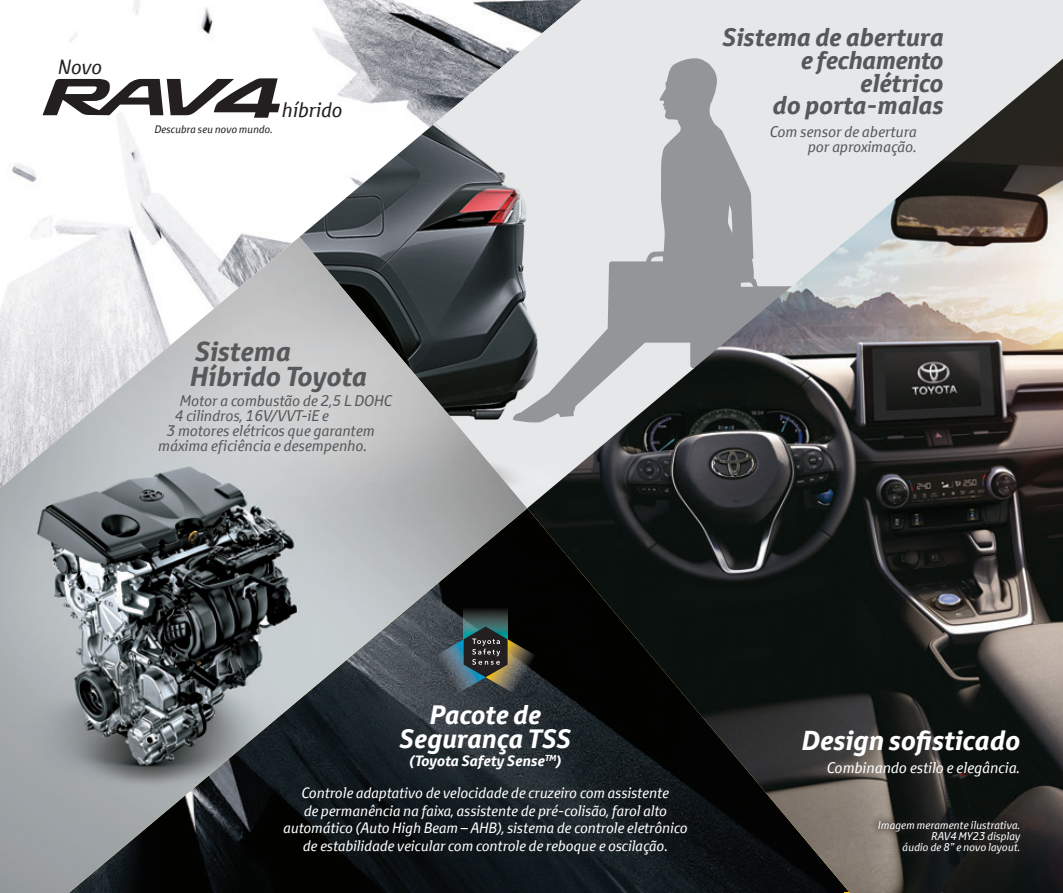
<style>
.page{position:relative;width:1063px;height:893px;background:#fff}
.page>*{position:absolute;margin:0;border:0;box-sizing:border-box;transform-origin:0 0}
.t1{font:italic 700 26.7px/24.9px "Toyota Text";color:#57585a}
.t2{font:italic 700 26.7px "Toyota Text";color:#fff}
.t3{font:italic 700 25.95px/24.2px "Toyota Text";color:#fff;text-align:center}
.t4{font:italic 700 24.6px/23px "Toyota Text";color:#57585a;text-align:right}
.t5{font:italic 19.95px "Toyota Text";color:#231f20}
.t6{font:italic 15px/15px "Toyota Text";color:#57585a;text-align:right}
.t7{font:italic 15px "Toyota Text";color:#fff}
.t8{font:italic 14.55px/17.4px "Toyota Text";color:#fff;text-align:center}
.t9{font:italic 700 14.55px "Toyota Text";color:#fff}
.t10{font:italic 10.95px/10.9px "Toyota Text";color:#fff;text-align:right}
.t11{font:italic 10.65px "Toyota Text";color:#231f20}
</style>
<div class="page">
<img style="left:10px;top:0;width:250px;height:237px">
<div style="left:746px;top:0;width:317px;height:59px;background:#e6e7e9"></div>
<img style="left:299px;top:0;width:447px;height:237px">
<img style="left:0;top:237px;width:527px;height:656px">
<svg style="left:512px;top:58px;width:284px;height:428px;background:#a8aaac"></svg>
<svg style="left:43px;top:78px;width:237px;height:40px"></svg>
<img style="left:527px;top:59px;width:536px;height:834px">
<div style="left:870px;top:812px;width:159px;height:50px;background:#231f20;opacity:.5"></div>
<svg style="left:464px;top:607px;width:44px;height:20px"></svg>
<img style="left:436px;top:627px;width:100px;height:66px">
<h3 class="t5" style="left:58px;top:54px;width:46px">Novo</h3>
<p class="t11" style="left:155px;top:122px;width:120px">Descubra seu novo mundo.</p>
<h3 class="t5" style="left:282px;top:97px;width:62px">híbrido</h3>
<h1 class="t1" style="left:191px;top:339px;width:178px">Sistema<br>Híbrido Toyota</h1>
<p class="t6" style="left:180px;top:393px;width:214px">Motor a combustão de 2,5 L DOHC</p>
<p class="t6" style="left:175px;top:408px;width:156px">4 cilindros, 16V/VVT-iE e</p>
<p class="t6" style="left:167px;top:423px;width:210px">3 motores elétricos que garantem</p>
<p class="t6" style="left:159px;top:438px;width:210px">máxima eficiência e desempenho.</p>
<h3 class="t4" style="left:723px;top:25px;width:222px">Sistema de abertura e fechamento elétrico<br>do porta-malas</h3>
<p class="t6" style="left:770px;top:124px;width:148px">Com sensor de abertura por aproximação.</p>
<h2 class="t3" style="left:400px;top:702px;width:173px">Pacote de<br>Segurança TSS</h2>
<p class="t9" style="left:410px;top:751px;width:154px">(Toyota Safety Sense<sup>TM</sup>)</p>
<p class="t8" style="left:283px;top:784px;width:406px">Controle adaptativo de velocidade de cruzeiro com assistente<br>de permanência na faixa, assistente de pré-colisão, farol alto automático (Auto High Beam – AHB), sistema de controle eletrônico de estabilidade veicular com controle de reboque e oscilação.</p>
<h1 class="t2" style="left:802px;top:723px;width:220px">Design sofisticado</h1>
<p class="t7" style="left:827px;top:757px;width:195px">Combinando estilo e elegância.</p>
<p class="t10" style="left:878px;top:819px;width:144px">Imagem meramente ilustrativa.<br>RAV4 MY23 display<br>áudio de 8” e novo layout.</p>
</div>
